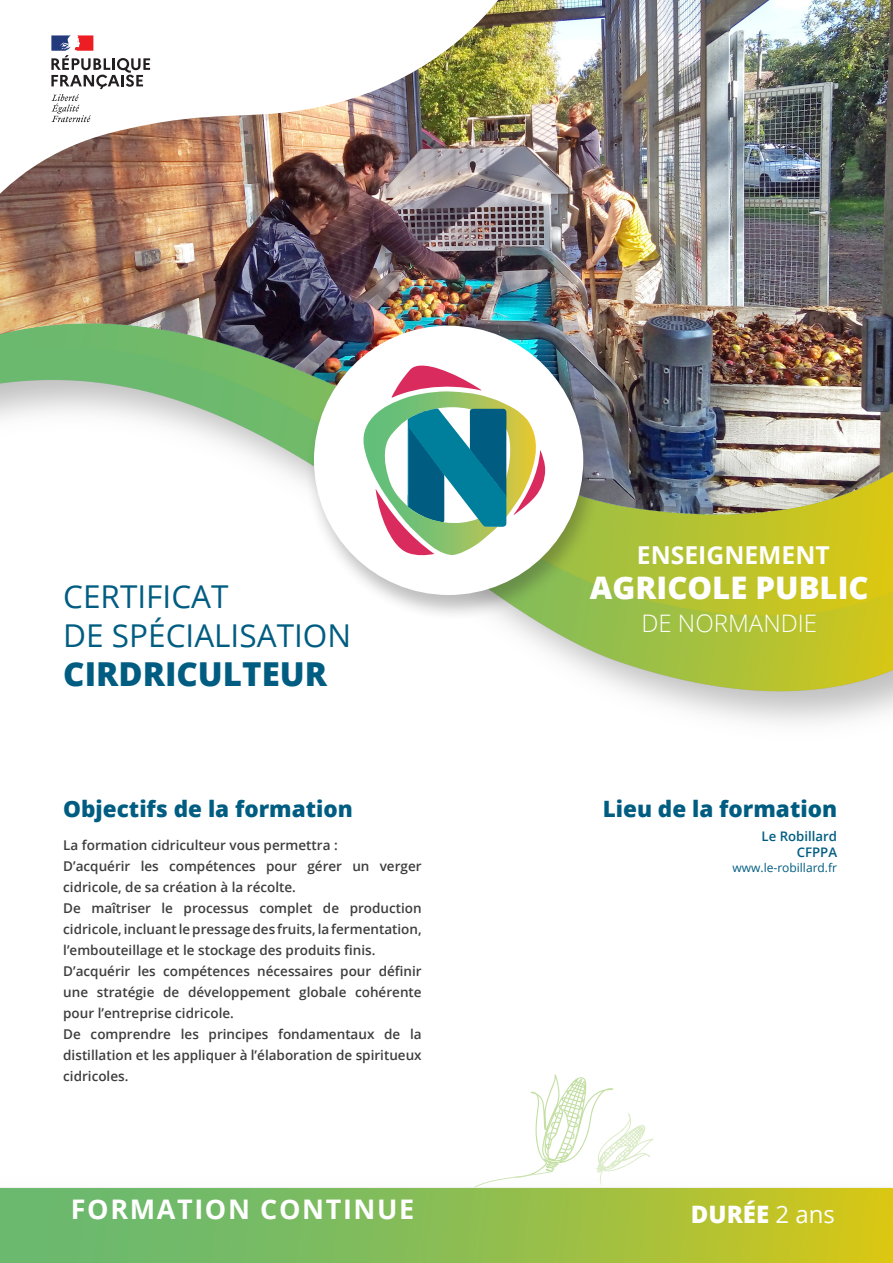
<style>
.page{position:relative;width:893px;height:1263px;background:#fff}
.page>*{position:absolute;margin:0;border:0;box-sizing:border-box;transform-origin:0 0}
.t1{font:800 33px "Open Sans";color:#005d81}
.t2{font:31.5px/39px "Open Sans";color:#005d81}
.t3{font:800 31.05px "Open Sans";color:#fff}
.t4{font:700 27px "Open Sans";letter-spacing:.06em;color:#fff}
.t5{font:700 24.75px "Open Sans";color:#fff}
.t6{font:300 24.15px "Open Sans";color:#fff}
.t7{font:800 24px "Open Sans";color:#fff}
.t8{font:800 22.5px "Open Sans";color:#005d81}
.t9{font:600 13.5px/21px "Open Sans";color:#3e3e3f;text-align:justify}
.t10{font:600 13.2px/15.9px "Open Sans";color:#005d81;text-align:right}
.t11{font:12px "Open Sans";color:#005d81}
.s1{font-weight:400}
</style>
<div class="page">
<img style="left:0;top:0;width:893px;height:290px">
<img style="left:0;top:290px;width:893px;height:973px">
<div style="left:304px;top:323px;width:298px;height:298px;background:#231f20;opacity:.29"></div>
<div style="left:314px;top:326px;width:269px;height:269px;background:#fff;border-radius:50%"></div>
<svg style="left:363px;top:365px;width:182px;height:191px"></svg>
<svg style="left:474px;top:1074px;width:180px;height:116px"></svg>
<img style="left:0;top:0;width:545px;height:269px">
<svg style="left:51px;top:35px;width:99px;height:87px"></svg>
<p class="t2" style="left:63px;top:576px;width:289px">CERTIFICAT<br>DE SPÉCIALISATION</p>
<p class="t1" style="left:63px;top:649px;width:265px">CIRDRICULTEUR</p>
<p class="t5" style="left:637px;top:537px;width:194px">ENSEIGNEMENT</p>
<p class="t3" style="left:590px;top:564px;width:280px">AGRICOLE PUBLIC</p>
<p class="t6" style="left:641px;top:606px;width:177px">DE NORMANDIE</p>
<p class="t8" style="left:63px;top:792px;width:291px">Objectifs de la formation</p>
<p class="t8" style="left:603px;top:792px;width:236px">Lieu de la formation</p>
<p class="t10" style="left:761px;top:828px;width:77px">Le Robillard<br>CFPPA</p>
<p class="t11" style="left:732px;top:859px;width:106px">www.le-robillard.fr</p>
<p class="t9" style="left:63px;top:834px;width:276px">La formation cidriculteur vous permettra :</p>
<p class="t9" style="left:63px;top:855px;width:360px">D’acquérir les compétences pour gérer un verger cidricole, de sa création à la récolte.</p>
<p class="t9" style="left:63px;top:897px;width:360px">De maîtriser le processus complet de production cidricole, incluant le pressage des fruits, la fermentation, l’embouteillage et le stockage des produits finis.</p>
<p class="t9" style="left:63px;top:960px;width:360px">D’acquérir les compétences nécessaires pour définir une stratégie de développement globale cohérente pour l’entreprise cidricole.</p>
<p class="t9" style="left:63px;top:1023px;width:360px">De comprendre les principes fondamentaux de la distillation et les appliquer à l’élaboration de spiritueux cidricoles.</p>
<p class="t4" style="left:71px;top:1190px;width:345px">FORMATION CONTINUE</p>
<p class="t7" style="left:691px;top:1196px;width:146px">DURÉE <span class="s1">2 ans</span></p>
</div>
